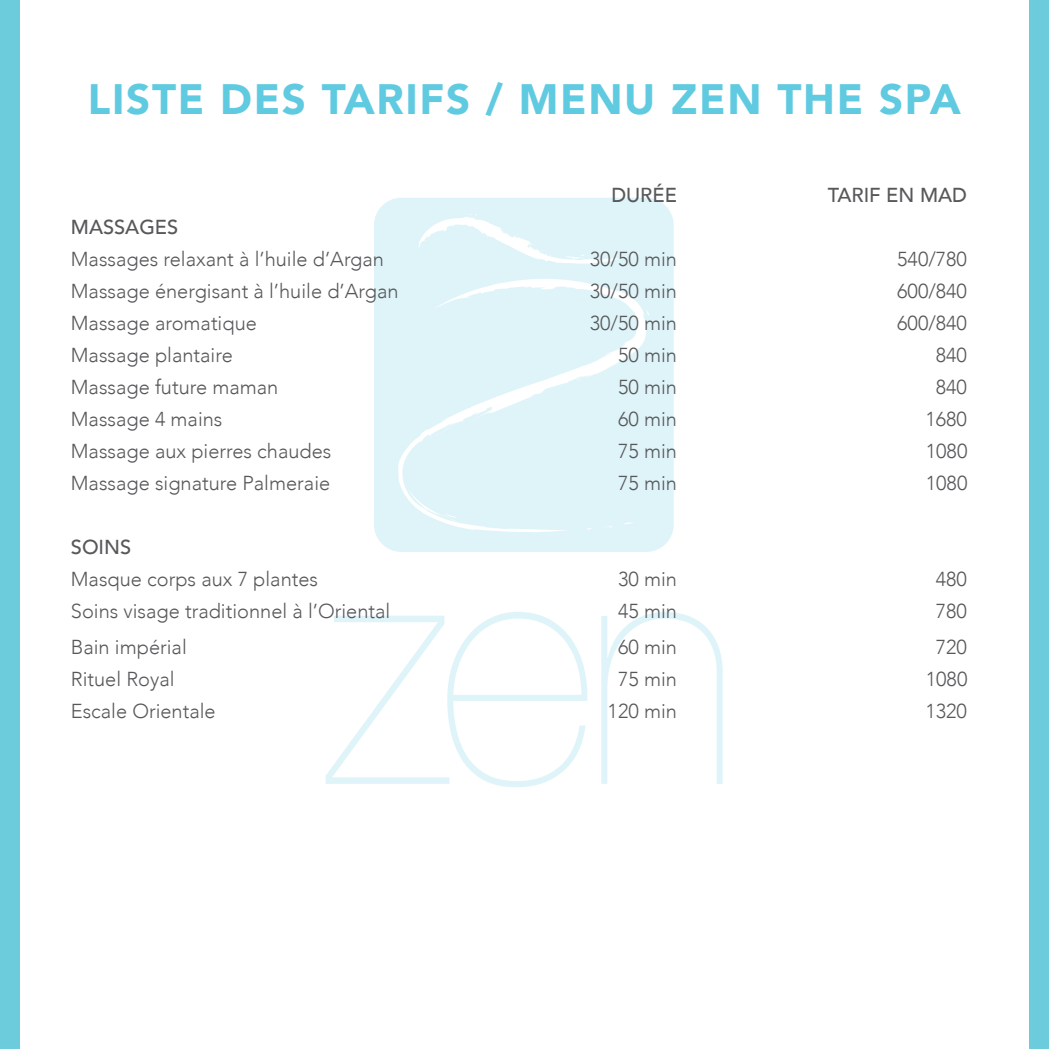
<style>
.page{position:relative;width:1049px;height:1049px;background:#fff}
.page>*{position:absolute;margin:0;border:0;box-sizing:border-box;transform-origin:0 0}
.t1{font:900 42.4px "Avenir";letter-spacing:.04em;color:#60cae1}
.t2{font:300 20.2px "Avenir";color:#57585a}
.t3{font:500 20.2px "Avenir";color:#57585a}
</style>
<div class="page">
<svg style="left:374px;top:198px;width:300px;height:354px;background:#e1f4f9"></svg>
<svg style="left:601px;top:612px;width:122px;height:172px"></svg>
<svg style="left:326px;top:612px;width:262px;height:175px"></svg>
<div style="left:0;top:0;width:19px;height:1049px;background:#6cccdc"></div>
<div style="left:1030px;top:0;width:19px;height:1049px;background:#6cccdc"></div>
<h1 class="t1" style="left:88px;top:63px;width:875px">LISTE DES TARIFS / MENU ZEN THE SPA</h1>
<p class="t3" style="left:611px;top:177px;width:67px">DURÉE</p>
<p class="t3" style="left:828px;top:177px;width:141px">TARIF EN MAD</p>
<p class="t3" style="left:71px;top:209px;width:109px">MASSAGES</p>
<p class="t2" style="left:71px;top:247px;width:315px">Massages relaxant à l’huile d’Argan</p>
<p class="t2" style="left:590px;top:247px;width:89px">30/50 min</p>
<p class="t2" style="left:897px;top:247px;width:71px">540/780</p>
<p class="t2" style="left:71px;top:279px;width:329px">Massage énergisant à l’huile d’Argan</p>
<p class="t2" style="left:590px;top:279px;width:89px">30/50 min</p>
<p class="t2" style="left:897px;top:279px;width:71px">600/840</p>
<p class="t2" style="left:71px;top:311px;width:188px">Massage aromatique</p>
<p class="t2" style="left:590px;top:311px;width:89px">30/50 min</p>
<p class="t2" style="left:897px;top:311px;width:71px">600/840</p>
<p class="t2" style="left:71px;top:343px;width:163px">Massage plantaire</p>
<p class="t2" style="left:618px;top:343px;width:60px">50 min</p>
<p class="t2" style="left:936px;top:343px;width:33px">840</p>
<p class="t2" style="left:71px;top:375px;width:209px">Massage future maman</p>
<p class="t2" style="left:618px;top:375px;width:60px">50 min</p>
<p class="t2" style="left:936px;top:375px;width:33px">840</p>
<p class="t2" style="left:71px;top:407px;width:153px">Massage 4 mains</p>
<p class="t2" style="left:618px;top:407px;width:60px">60 min</p>
<p class="t2" style="left:925px;top:407px;width:43px">1680</p>
<p class="t2" style="left:71px;top:439px;width:262px">Massage aux pierres chaudes</p>
<p class="t2" style="left:618px;top:439px;width:60px">75 min</p>
<p class="t2" style="left:926px;top:439px;width:43px">1080</p>
<p class="t2" style="left:71px;top:471px;width:261px">Massage signature Palmeraie</p>
<p class="t2" style="left:618px;top:471px;width:60px">75 min</p>
<p class="t2" style="left:926px;top:471px;width:43px">1080</p>
<p class="t3" style="left:71px;top:529px;width:62px">SOINS</p>
<p class="t2" style="left:71px;top:567px;width:249px">Masque corps aux 7 plantes</p>
<p class="t2" style="left:618px;top:567px;width:60px">30 min</p>
<p class="t2" style="left:936px;top:567px;width:33px">480</p>
<p class="t2" style="left:71px;top:599px;width:321px">Soins visage traditionnel à l’Oriental</p>
<p class="t2" style="left:618px;top:599px;width:60px">45 min</p>
<p class="t2" style="left:936px;top:599px;width:33px">780</p>
<p class="t2" style="left:71px;top:635px;width:117px">Bain impérial</p>
<p class="t2" style="left:618px;top:635px;width:60px">60 min</p>
<p class="t2" style="left:936px;top:635px;width:33px">720</p>
<p class="t2" style="left:71px;top:667px;width:105px">Rituel Royal</p>
<p class="t2" style="left:618px;top:667px;width:60px">75 min</p>
<p class="t2" style="left:926px;top:667px;width:43px">1080</p>
<p class="t2" style="left:71px;top:699px;width:146px">Escale Orientale</p>
<p class="t2" style="left:608px;top:699px;width:71px">120 min</p>
<p class="t2" style="left:925px;top:699px;width:43px">1320</p>
</div>
